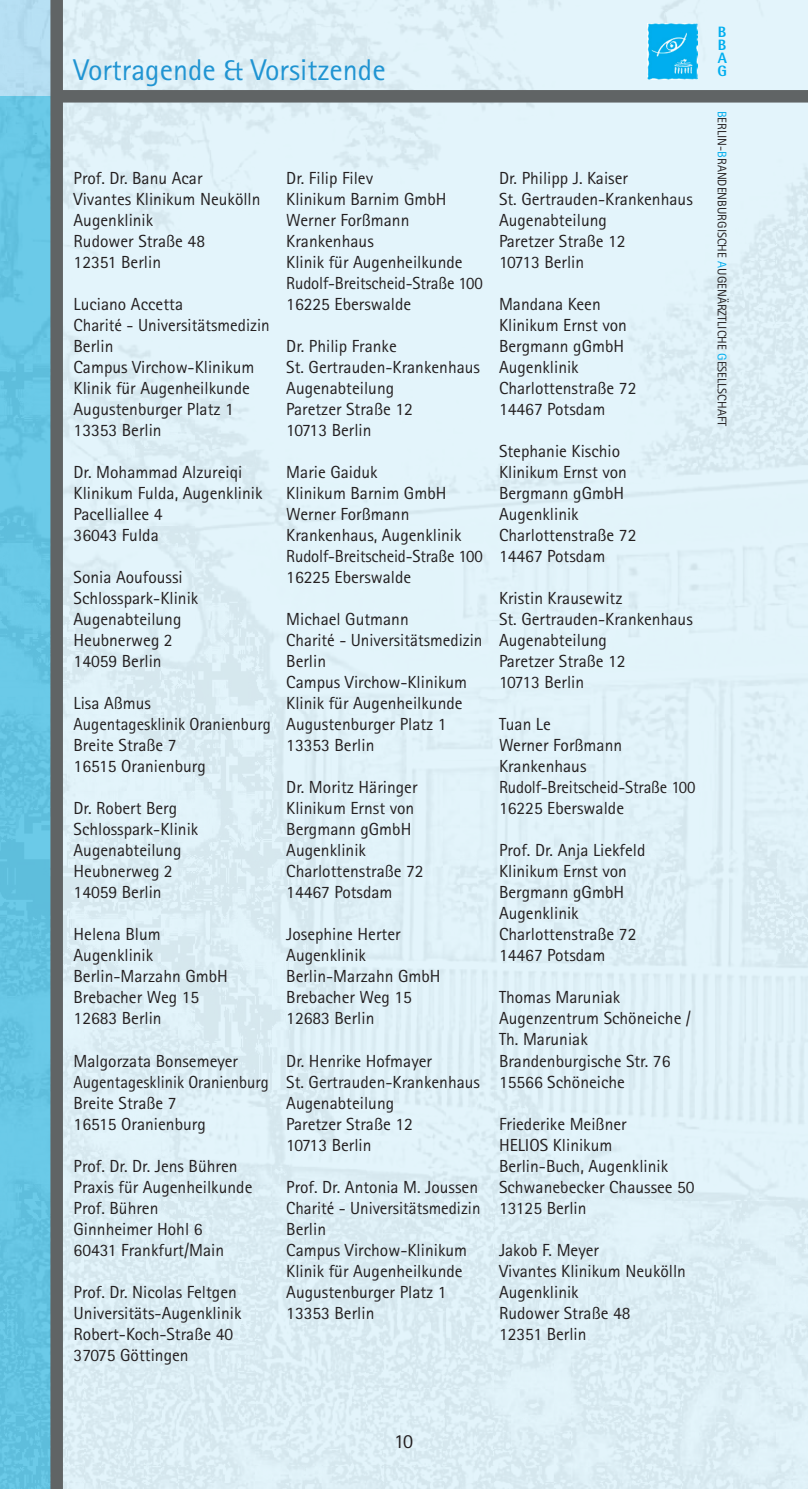
<style>
.page{position:relative;width:808px;height:1489px;background:#fff}
.page>*{position:absolute;margin:0;border:0;box-sizing:border-box;transform-origin:0 0}
.t1{font:30px "Rotis Sans Serif Std";color:#2094d2}
.t2{font:20px "Rotis Sans Serif Std";color:#231f20}
.t3{font:17.5px/21px "Rotis Sans Serif Std";color:#231f20}
.t4{font:800 15px/13px "Rotis Semi Sans Std";color:#00aeef;text-align:justify}
.t5{font:12.5px "Rotis Sans Serif Std";color:#231f20}
.s1{color:#00aeef}
</style>
<div class="page">
<div style="left:57px;top:0;width:751px;height:1488px;background:#e2f3fa"></div>
<div style="left:0;top:0;width:57px;height:96px;background:#b6dff3"></div>
<div style="left:0;top:96px;width:57px;height:1392px;background:#67c6e5"></div>
<div style="left:59px;top:90px;width:749px;height:13px;background:#606465"></div>
<div style="left:50px;top:0;width:13px;height:1488px;background:#606465"></div>
<img style="left:648px;top:23px;width:49px;height:57px">
<h1 class="t1" style="left:74px;top:52px;width:314px">Vortragende &amp; Vorsitzende</h1>
<p class="t3" style="left:74px;top:167px;width:189px">Prof. Dr. Banu Acar<br>Vivantes Klinikum Neukölln<br>Augenklinik<br>Rudower Straße 48<br>12351 Berlin</p>
<p class="t3" style="left:74px;top:293px;width:198px">Luciano Accetta<br>Charité - Universitätsmedizin<br>Berlin<br>Campus Virchow-Klinikum<br>Klinik für Augenheilkunde<br>Augustenburger Platz 1<br>13353 Berlin</p>
<p class="t3" style="left:74px;top:461px;width:190px">Dr. Mohammad Alzureiqi<br>Klinikum Fulda, Augenklinik<br>Pacelliallee 4<br>36043 Fulda</p>
<p class="t3" style="left:74px;top:566px;width:126px">Sonia Aoufoussi<br>Schlosspark-Klinik<br>Augenabteilung<br>Heubnerweg 2<br>14059 Berlin</p>
<p class="t3" style="left:74px;top:692px;width:199px">Lisa Aßmus<br>Augentagesklinik Oranienburg<br>Breite Straße 7<br>16515 Oranienburg</p>
<p class="t3" style="left:74px;top:797px;width:126px">Dr. Robert Berg<br>Schlosspark-Klinik<br>Augenabteilung<br>Heubnerweg 2<br>14059 Berlin</p>
<p class="t3" style="left:74px;top:923px;width:156px">Helena Blum<br>Augenklinik<br>Berlin-Marzahn GmbH<br>Brebacher Weg 15<br>12683 Berlin</p>
<p class="t3" style="left:74px;top:1049px;width:197px">Malgorzata Bonsemeyer<br>Augentagesklinik Oranienburg<br>Breite Straße 7<br>16515 Oranienburg</p>
<p class="t3" style="left:74px;top:1154px;width:180px">Prof. Dr. Dr. Jens Bühren<br>Praxis für Augenheilkunde<br>Prof. Bühren<br>Ginnheimer Hohl 6<br>60431 Frankfurt/Main</p>
<p class="t3" style="left:74px;top:1280px;width:169px">Prof. Dr. Nicolas Feltgen<br>Universitäts-Augenklinik<br>Robert-Koch-Straße 40<br>37075 Göttingen</p>
<p class="t3" style="left:286px;top:167px;width:198px">Dr. Filip Filev<br>Klinikum Barnim GmbH<br>Werner Forßmann<br>Krankenhaus<br>Klinik für Augenheilkunde<br>Rudolf-Breitscheid-Straße 100<br>16225 Eberswalde</p>
<p class="t3" style="left:286px;top:335px;width:195px">Dr. Philip Franke<br>St. Gertrauden-Krankenhaus<br>Augenabteilung<br>Paretzer Straße 12<br>10713 Berlin</p>
<p class="t3" style="left:286px;top:461px;width:198px">Marie Gaiduk<br>Klinikum Barnim GmbH<br>Werner Forßmann<br>Krankenhaus, Augenklinik<br>Rudolf-Breitscheid-Straße 100<br>16225 Eberswalde</p>
<p class="t3" style="left:286px;top:608px;width:198px">Michael Gutmann<br>Charité - Universitätsmedizin<br>Berlin<br>Campus Virchow-Klinikum<br>Klinik für Augenheilkunde<br>Augustenburger Platz 1<br>13353 Berlin</p>
<p class="t3" style="left:286px;top:776px;width:139px">Dr. Moritz Häringer<br>Klinikum Ernst von<br>Bergmann gGmbH<br>Augenklinik<br>Charlottenstraße 72<br>14467 Potsdam</p>
<p class="t3" style="left:286px;top:923px;width:156px">Josephine Herter<br>Augenklinik<br>Berlin-Marzahn GmbH<br>Brebacher Weg 15<br>12683 Berlin</p>
<p class="t3" style="left:286px;top:1049px;width:195px">Dr. Henrike Hofmayer<br>St. Gertrauden-Krankenhaus<br>Augenabteilung<br>Paretzer Straße 12<br>10713 Berlin</p>
<p class="t3" style="left:286px;top:1175px;width:196px">Prof. Dr. Antonia M. Joussen<br>Charité - Universitätsmedizin<br>Berlin<br>Campus Virchow-Klinikum<br>Klinik für Augenheilkunde<br>Augustenburger Platz 1<br>13353 Berlin</p>
<p class="t3" style="left:499px;top:167px;width:195px">Dr. Philipp J. Kaiser<br>St. Gertrauden-Krankenhaus<br>Augenabteilung<br>Paretzer Straße 12<br>10713 Berlin</p>
<p class="t3" style="left:499px;top:293px;width:139px">Mandana Keen<br>Klinikum Ernst von<br>Bergmann gGmbH<br>Augenklinik<br>Charlottenstraße 72<br>14467 Potsdam</p>
<p class="t3" style="left:499px;top:440px;width:139px">Stephanie Kischio<br>Klinikum Ernst von<br>Bergmann gGmbH<br>Augenklinik<br>Charlottenstraße 72<br>14467 Potsdam</p>
<p class="t3" style="left:499px;top:587px;width:195px">Kristin Krausewitz<br>St. Gertrauden-Krankenhaus<br>Augenabteilung<br>Paretzer Straße 12<br>10713 Berlin</p>
<p class="t3" style="left:499px;top:713px;width:198px">Tuan Le<br>Werner Forßmann<br>Krankenhaus<br>Rudolf-Breitscheid-Straße 100<br>16225 Eberswalde</p>
<p class="t3" style="left:499px;top:839px;width:148px">Prof. Dr. Anja Liekfeld<br>Klinikum Ernst von<br>Bergmann gGmbH<br>Augenklinik<br>Charlottenstraße 72<br>14467 Potsdam</p>
<p class="t3" style="left:499px;top:986px;width:194px">Thomas Maruniak<br>Augenzentrum Schöneiche /<br>Th. Maruniak<br>Brandenburgische Str. 76<br>15566 Schöneiche</p>
<p class="t3" style="left:499px;top:1112px;width:197px">Friederike Meißner<br>HELIOS Klinikum<br>Berlin-Buch, Augenklinik<br>Schwanebecker Chaussee 50<br>13125 Berlin</p>
<p class="t3" style="left:499px;top:1238px;width:189px">Jakob F. Meyer<br>Vivantes Klinikum Neukölln<br>Augenklinik<br>Rudower Straße 48<br>12351 Berlin</p>
<p class="t4" style="left:717px;top:25px;width:11px">B B A G</p>
<p class="t5" style="left:729px;top:111px;width:317px;rotate:90deg"><span class="s1">B</span>ERLIN-<span class="s1">B</span>RANDENBURGISCHE <span class="s1">A</span>UGENÄRZTLICHE <span class="s1">G</span>ESELLSCHAFT</p>
<p class="t2" style="left:394px;top:1429px;width:21px">10</p>
</div>
